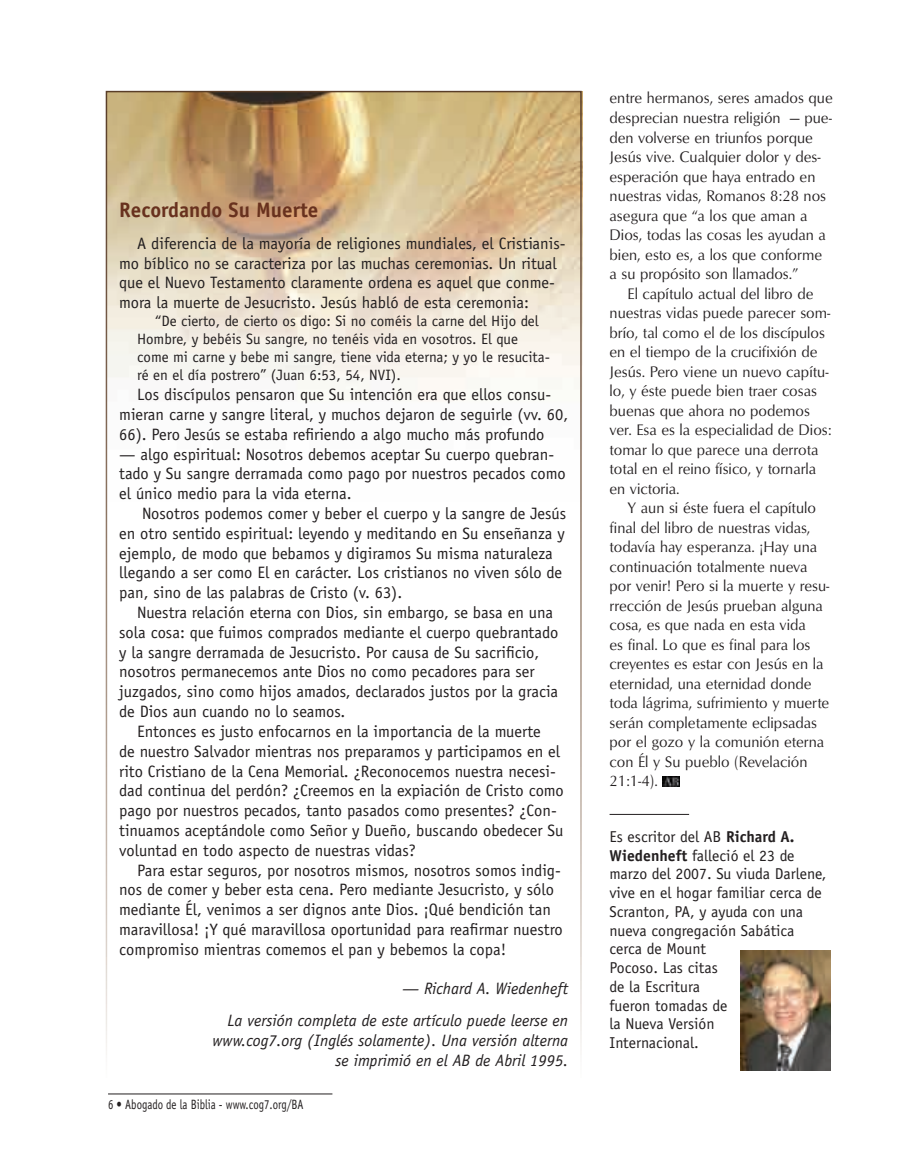
<style>
.page{position:relative;width:905px;height:1175px;background:#fff}
.page>*{position:absolute;margin:0;border:0;box-sizing:border-box;transform-origin:0 0}
.t1{font:700 21px "Officina Sans";color:#68311e}
.t2{font:16.5px/19.8px "Officina Sans";color:#231f20}
.t3{font:italic 16.5px/31.8px "Officina Sans";color:#231f20;text-align:right}
.t4{font:15.75px/19.5px "Optimum Roman DTC";color:#231f20;scale:.95 1}
.t5{font:15.75px/18.8px "Officina Sans";color:#231f20}
.t6{font:15px/18px "Officina Sans";color:#231f20}
.t7{font:13.5px "Officina Sans";color:#231f20;scale:.8 1}
.s1{font-weight:700}
</style>
<div class="page">
<hr style="left:108px;top:1093px;width:224px;height:1px;background:#231f20">
<hr style="left:609px;top:814px;width:80px;height:1px;background:#231f20">
<img style="left:662px;top:776px;width:17px;height:10px">
<img style="left:109px;top:92px;width:473px;height:409px">
<img style="left:740px;top:951px;width:90px;height:119px">
<p class="t1" style="left:119px;top:197px;width:201px">Recordando Su Muerte</p>
<p class="t2" style="left:119px;top:233px;width:448px;text-indent:18px">A diferencia de la mayoría de religiones mundiales, el Cristianis&shy;mo bíblico no se caracteriza por las muchas ceremonias. Un ritual que el Nuevo Testamento claramente ordena es aquel que conme&shy;mora la muerte de Jesucristo. Jesús habló de esta ceremonia:</p>
<p class="t6" style="left:137px;top:312px;width:414px;text-indent:18px">“De cierto, de cierto os digo: Si no coméis la carne del Hijo del Hombre, y bebéis Su sangre, no tenéis vida en vosotros. El que come mi carne y bebe mi sangre, tiene vida eterna; y yo le resucita&shy;ré en el día postrero” (Juan 6:53, 54, NVI).</p>
<p class="t2" style="left:119px;top:385px;width:450px;text-indent:18px">Los discípulos pensaron que Su intención era que ellos consu&shy;mieran carne y sangre literal, y muchos dejaron de seguirle (vv. 60,<br>66). Pero Jesús se estaba refiriendo a algo mucho más profundo</p>
<p class="t2" style="left:119px;top:444px;width:448px">— algo espiritual: Nosotros debemos aceptar Su cuerpo quebran&shy;tado y Su sangre derramada como pago por nuestros pecados como el único medio para la vida eterna.</p>
<p class="t2" style="left:119px;top:503px;width:448px;text-indent:23px">Nosotros podemos comer y beber el cuerpo y la sangre de Jesús en otro sentido espiritual: leyendo y meditando en Su enseñanza y ejemplo, de modo que bebamos y digiramos Su misma naturaleza llegando a ser como El en carácter. Los cristianos no viven sólo de pan, sino de las palabras de Cristo (v. 63).</p>
<p class="t2" style="left:119px;top:602px;width:440px;text-indent:18px">Nuestra relación eterna con Dios, sin embargo, se basa en una sola cosa: que fuimos comprados mediante el cuerpo quebrantado y la sangre derramada de Jesucristo. Por causa de Su sacrificio, nosotros permanecemos ante Dios no como pecadores para ser juzgados, sino como hijos amados, declarados justos por la gracia de Dios aun cuando no lo seamos.</p>
<p class="t2" style="left:119px;top:721px;width:446px;text-indent:18px">Entonces es justo enfocarnos en la importancia de la muerte<br>de nuestro Salvador mientras nos preparamos y participamos en el rito Cristiano de la Cena Memorial. ¿Reconocemos nuestra necesi&shy;dad continua del perdón? ¿Creemos en la expiación de Cristo como pago por nuestros pecados, tanto pasados como presentes? ¿Con&shy;tinuamos aceptándole como Señor y Dueño, buscando obedecer Su voluntad en todo aspecto de nuestras vidas?</p>
<p class="t2" style="left:119px;top:860px;width:445px;text-indent:18px">Para estar seguros, por nosotros mismos, nosotros somos indig&shy;nos de comer y beber esta cena. Pero mediante Jesucristo, y sólo mediante Él, venimos a ser dignos ante Dios. ¡Qué bendición tan maravillosa! ¡Y qué maravillosa oportunidad para reafirmar nuestro compromiso mientras comemos el pan y bebemos la copa!</p>
<p class="t3" style="left:227px;top:973px;width:342px">— Richard A. Wiedenheft<br>La versión completa de este artículo puede leerse en</p>
<p class="t3" style="left:212px;top:1030px;width:357px;line-height:19.8px">www.cog7.org (Inglés solamente). Una versión alterna se imprimió en el AB de Abril 1995.</p>
<p class="t7" style="left:117px;top:1096px;width:235px">• Abogado de la Biblia - www.cog7.org/BA</p>
<p class="t4" style="left:609px;top:88px;width:236px">entre hermanos, seres amados que desprecian nuestra religión — pue&shy;den volverse en triunfos porque<br>Jesús vive. Cualquier dolor y des&shy;esperación que haya entrado en nuestras vidas, Romanos 8:28 nos asegura que “a los que aman a<br>Dios, todas las cosas les ayudan a bien, esto es, a los que conforme a su propósito son llamados.”</p>
<p class="t4" style="left:609px;top:283px;width:235px;text-indent:18px">El capítulo actual del libro de nuestras vidas puede parecer som&shy;brío, tal como el de los discípulos en el tiempo de la crucifixión de<br>Jesús. Pero viene un nuevo capítu&shy;lo, y éste puede bien traer cosas buenas que ahora no podemos ver. Esa es la especialidad de Dios: tomar lo que parece una derrota total en el reino físico, y tornarla en victoria.</p>
<p class="t4" style="left:609px;top:498px;width:233px;text-indent:18px">Y aun si éste fuera el capítulo final del libro de nuestras vidas, todavía hay esperanza. ¡Hay una continuación totalmente nueva por venir! Pero si la muerte y resu&shy;rrección de Jesús prueban alguna cosa, es que nada en esta vida<br>es final. Lo que es final para los creyentes es estar con Jesús en la eternidad, una eternidad donde toda lágrima, sufrimiento y muerte serán completamente eclipsadas por el gozo y la comunión eterna con Él y Su pueblo (Revelación<br>21:1-4).</p>
<p class="t5" style="left:609px;top:827px;width:218px">Es escritor del AB <span class="s1">Richard A.<br>Wiedenheft</span> falleció el 23 de marzo del 2007. Su viuda Darlene, vive en el hogar familiar cerca de<br>Scranton, PA, y ayuda con una nueva congregación Sabática cerca de Mount<br>Pocoso. Las citas<br>de la Escritura<br>fueron tomadas de<br>la Nueva Versión<br>Internacional.</p>
</div>
